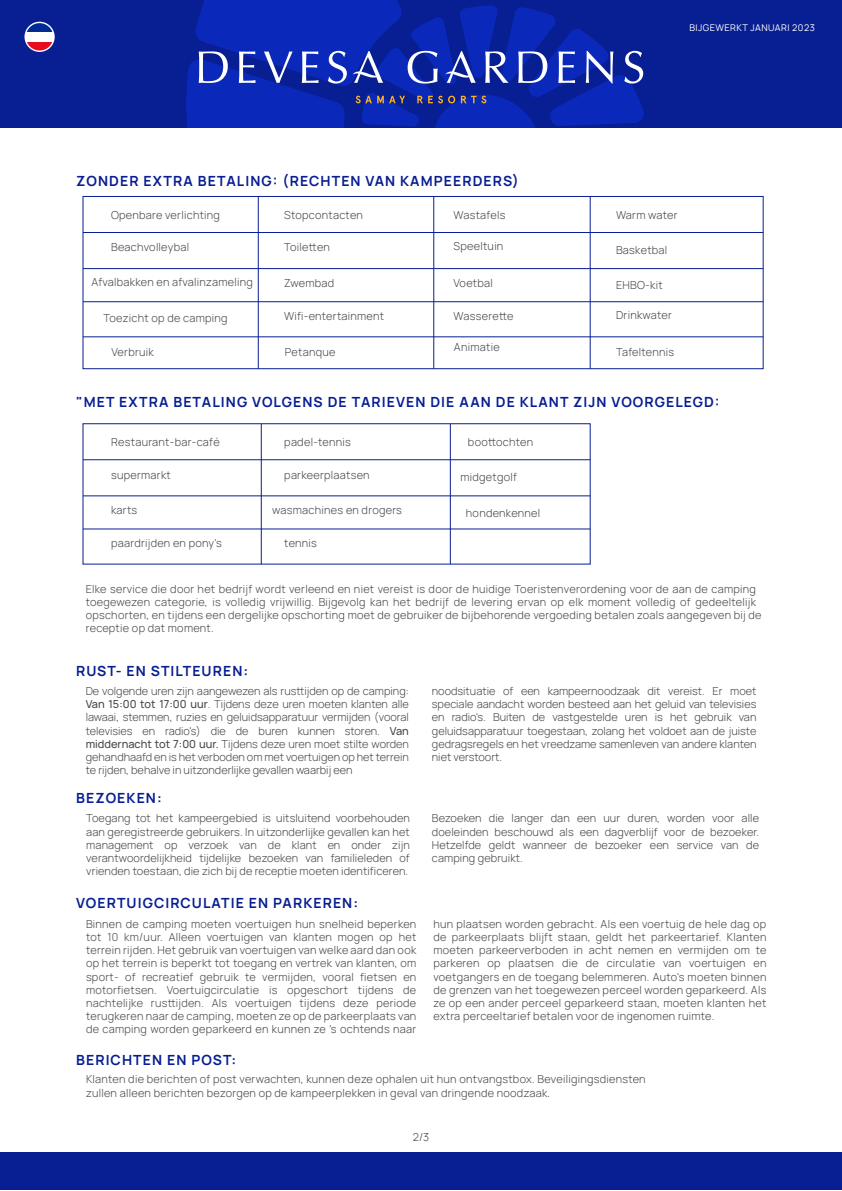
<style>
.page{position:relative;width:842px;height:1191px;background:#fff}
.page>*{position:absolute;margin:0;border:0;box-sizing:border-box;transform-origin:0 0}
.t1{font:700 14px "Manrope";letter-spacing:.075em;color:#081e93}
.t2{font:300 11px/13.2px "Manrope";letter-spacing:.025em;color:#464749;text-align:justify}
.t3{font:9.2px "Manrope";letter-spacing:.05em;color:#fff}
.s1{font-weight:500}
</style>
<div class="page">
<div style="left:0;top:0;width:842px;height:127px;background:#081e93"></div>
<div style="left:0;top:1152px;width:842px;height:38px;background:#081e93"></div>
<svg style="left:24px;top:22px;width:31px;height:30px"></svg>
<svg style="left:26px;top:42px;width:27px;height:9px"></svg>
<div style="left:26px;top:32px;width:27px;height:10px;background:#fff"></div>
<svg style="left:26px;top:23px;width:27px;height:9px"></svg>
<svg style="left:186px;top:0;width:458px;height:127px"></svg>
<div style="left:82px;top:196px;width:682px;height:173px;border:1px solid #081e93"></div>
<hr style="left:258px;top:196px;width:1px;height:173px;background:#081e93">
<hr style="left:433px;top:196px;width:1px;height:173px;background:#081e93">
<hr style="left:590px;top:196px;width:1px;height:173px;background:#081e93">
<hr style="left:83px;top:232px;width:680px;height:1px;background:#081e93">
<hr style="left:83px;top:268px;width:680px;height:1px;background:#081e93">
<hr style="left:83px;top:301px;width:680px;height:1px;background:#081e93">
<hr style="left:83px;top:336px;width:680px;height:1px;background:#081e93">
<div style="left:82px;top:423px;width:509px;height:141px;border:1px solid #081e93"></div>
<hr style="left:261px;top:424px;width:1px;height:140px;background:#081e93">
<hr style="left:450px;top:424px;width:1px;height:140px;background:#081e93">
<hr style="left:83px;top:459px;width:507px;height:1px;background:#081e93">
<hr style="left:83px;top:495px;width:507px;height:1px;background:#081e93">
<hr style="left:83px;top:528px;width:507px;height:1px;background:#081e93">
<p class="t1" style="left:76px;top:169px;width:444px">ZONDER EXTRA BETALING: (RECHTEN VAN KAMPEERDERS)</p>
<p class="t2" style="left:111px;top:207px;width:110px">Openbare verlichting</p>
<p class="t2" style="left:111px;top:240px;width:80px">Beachvolleybal</p>
<p class="t2" style="left:92px;top:275px;width:163px">Afvalbakken en afvalinzameling</p>
<p class="t2" style="left:103px;top:310px;width:126px">Toezicht op de camping</p>
<p class="t2" style="left:111px;top:344px;width:44px">Verbruik</p>
<p class="t2" style="left:284px;top:207px;width:80px">Stopcontacten</p>
<p class="t2" style="left:284px;top:240px;width:47px">Toiletten</p>
<p class="t2" style="left:284px;top:276px;width:51px">Zwembad</p>
<p class="t2" style="left:284px;top:309px;width:101px">Wifi-entertainment</p>
<p class="t2" style="left:285px;top:344px;width:52px">Petanque</p>
<p class="t2" style="left:453px;top:207px;width:53px">Wastafels</p>
<p class="t2" style="left:453px;top:239px;width:51px">Speeltuin</p>
<p class="t2" style="left:453px;top:276px;width:41px">Voetbal</p>
<p class="t2" style="left:453px;top:309px;width:62px">Wasserette</p>
<p class="t2" style="left:454px;top:339px;width:47px">Animatie</p>
<p class="t3" style="left:689px;top:21px;width:127px">BIJGEWERKT JANUARI 2023</p>
<p class="t2" style="left:616px;top:207px;width:63px">Warm water</p>
<p class="t2" style="left:616px;top:243px;width:53px">Basketbal</p>
<p class="t2" style="left:616px;top:278px;width:48px">EHBO-kit</p>
<p class="t2" style="left:616px;top:308px;width:57px">Drinkwater</p>
<p class="t2" style="left:616px;top:345px;width:60px">Tafeltennis</p>
<p class="t1" style="left:76px;top:390px;width:645px">"MET EXTRA BETALING VOLGENS DE TARIEVEN DIE AAN DE KLANT ZIJN VOORGELEGD:</p>
<p class="t2" style="left:111px;top:435px;width:110px">Restaurant-bar-café</p>
<p class="t2" style="left:111px;top:467px;width:61px">supermarkt</p>
<p class="t2" style="left:111px;top:503px;width:28px">karts</p>
<p class="t2" style="left:111px;top:536px;width:112px">paardrijden en pony's</p>
<p class="t2" style="left:284px;top:435px;width:68px">padel-tennis</p>
<p class="t2" style="left:284px;top:467px;width:87px">parkeerplaatsen</p>
<p class="t2" style="left:272px;top:503px;width:131px">wasmachines en drogers</p>
<p class="t2" style="left:284px;top:536px;width:34px">tennis</p>
<p class="t2" style="left:468px;top:435px;width:67px">boottochten</p>
<p class="t2" style="left:460px;top:470px;width:58px">midgetgolf</p>
<p class="t2" style="left:466px;top:506px;width:76px">hondenkennel</p>
<p class="t2" style="left:86px;top:581px;width:677px;text-align:left">Elke service die door het bedrijf wordt verleend en niet vereist is door de huidige Toeristenverordening voor de aan de camping toegewezen categorie, is volledig vrijwillig. Bijgevolg kan het bedrijf de levering ervan op elk moment volledig of gedeeltelijk opschorten, en tijdens een dergelijke opschorting moet de gebruiker de bijbehorende vergoeding betalen zoals aangegeven bij de receptie op dat moment.</p>
<p class="t1" style="left:76px;top:659px;width:174px">RUST- EN STILTEUREN:</p>
<p class="t2" style="left:86px;top:684px;width:325px">De volgende uren zijn aangewezen als rusttijden op de camping:<br><span class="s1">Van 15:00 tot 17:00 uur</span>. Tijdens deze uren moeten klanten alle lawaai, stemmen, ruzies en geluidsapparatuur vermijden (vooral televisies en radio's) die de buren kunnen storen. <span class="s1">Van middernacht tot 7:00 uur.</span> Tijdens deze uren moet stilte worden gehandhaafd en is het verboden om met voertuigen op het terrein te rijden, behalve in uitzonderlijke gevallen waarbij een</p>
<p class="t1" style="left:76px;top:786px;width:87px">BEZOEKEN:</p>
<p class="t2" style="left:86px;top:811px;width:325px">Toegang tot het kampeergebied is uitsluitend voorbehouden aan geregistreerde gebruikers. In uitzonderlijke gevallen kan het management op verzoek van de klant en onder zijn verantwoordelijkheid tijdelijke bezoeken van familieleden of vrienden toestaan, die zich bij de receptie moeten identificeren.</p>
<p class="t1" style="left:76px;top:891px;width:284px">VOERTUIGCIRCULATIE EN PARKEREN:</p>
<p class="t2" style="left:432px;top:684px;width:326px">noodsituatie of een kampeernoodzaak dit vereist. Er moet speciale aandacht worden besteed aan het geluid van televisies en radio's. Buiten de vastgestelde uren is het gebruik van geluidsapparatuur toegestaan, zolang het voldoet aan de juiste gedragsregels en het vreedzame samenleven van andere klanten niet verstoort.</p>
<p class="t2" style="left:432px;top:811px;width:329px">Bezoeken die langer dan een uur duren, worden voor alle doeleinden beschouwd als een dagverblijf voor de bezoeker.<br>Hetzelfde geldt wanneer de bezoeker een service van de camping gebruikt.</p>
<p class="t2" style="left:86px;top:916px;width:332px">Binnen de camping moeten voertuigen hun snelheid beperken tot 10 km/uur. Alleen voertuigen van klanten mogen op het terrein rijden. Het gebruik van voertuigen van welke aard dan ook op het terrein is beperkt tot toegang en vertrek van klanten, om sport- of recreatief gebruik te vermijden, vooral fietsen en motorfietsen. Voertuigcirculatie is opgeschort tijdens de nachtelijke rusttijden. Als voertuigen tijdens deze periode terugkeren naar de camping, moeten ze op de parkeerplaats van de camping worden geparkeerd en kunnen ze 's ochtends naar</p>
<p class="t2" style="left:433px;top:916px;width:335px">hun plaatsen worden gebracht. Als een voertuig de hele dag op de parkeerplaats blijft staan, geldt het parkeertarief. Klanten moeten parkeerverboden in acht nemen en vermijden om te parkeren op plaatsen die de circulatie van voertuigen en voetgangers en de toegang belemmeren. Auto's moeten binnen de grenzen van het toegewezen perceel worden geparkeerd. Als ze op een ander perceel geparkeerd staan, moeten klanten het extra perceeltarief betalen voor de ingenomen ruimte.</p>
<p class="t2" style="left:86px;top:1072px;width:561px">Klanten die berichten of post verwachten, kunnen deze ophalen uit hun ontvangstbox. Beveiligingsdiensten zullen alleen berichten bezorgen op de kampeerplekken in geval van dringende noodzaak.</p>
<p class="t1" style="left:76px;top:1047px;width:162px">BERICHTEN EN POST:</p>
<p class="t2" style="left:413px;top:1129px;width:18px">2/3</p>
</div>
